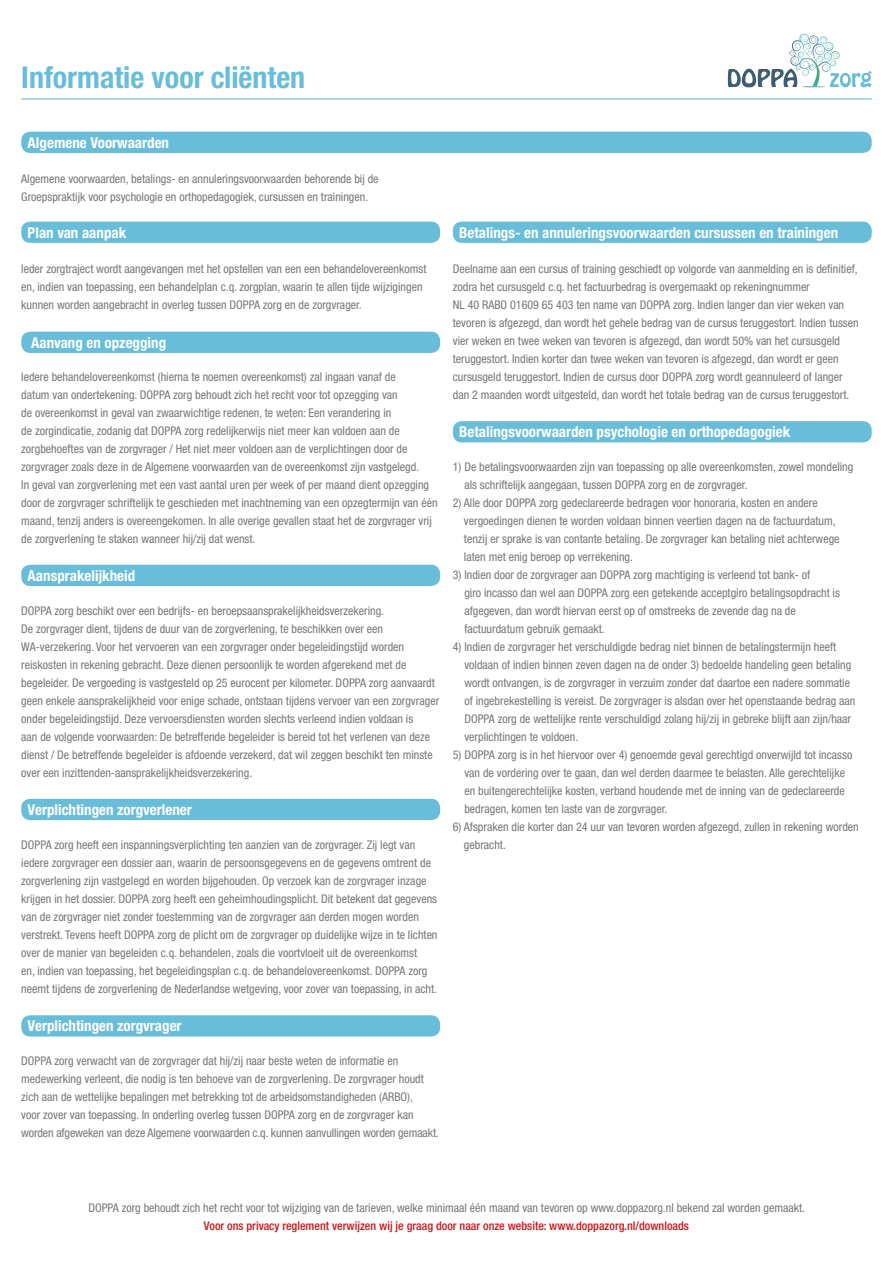
<style>
.page{position:relative;width:893px;height:1263px;background:#fff}
.page>*{position:absolute;margin:0;border:0;box-sizing:border-box;transform-origin:0 0}
.t1{font:700 condensed 30px "Helvetica Neue LT Std";color:#68bdda}
.t2{font:700 condensed 15px "Helvetica Neue LT Std";color:#fff}
.t3{font:condensed 12px/18px "Helvetica Neue LT Std";color:#777}
.t4{font:500 condensed 12px "Helvetica Neue LT Std";color:#cd171a}
</style>
<div class="page">
<svg style="left:728px;top:34px;width:144px;height:54px"></svg>
<hr style="left:21px;top:98px;width:851px;height:1px;background:#68bdda">
<div style="left:21px;top:132px;width:851px;height:21px;background:#68bdda;border-radius:9px"></div>
<div style="left:21px;top:222px;width:419px;height:21px;background:#68bdda;border-radius:9px"></div>
<div style="left:453px;top:222px;width:419px;height:21px;background:#68bdda;border-radius:9px"></div>
<div style="left:21px;top:332px;width:419px;height:21px;background:#68bdda;border-radius:9px"></div>
<div style="left:453px;top:421px;width:419px;height:21px;background:#68bdda;border-radius:9px"></div>
<div style="left:21px;top:565px;width:419px;height:21px;background:#68bdda;border-radius:9px"></div>
<div style="left:21px;top:799px;width:419px;height:21px;background:#68bdda;border-radius:9px"></div>
<div style="left:21px;top:1015px;width:419px;height:21px;background:#68bdda;border-radius:9px"></div>
<h1 class="t1" style="left:21px;top:59px;width:286px">Informatie voor cliënten</h1>
<p class="t2" style="left:28px;top:133px;width:143px">Algemene Voorwaarden</p>
<p class="t3" style="left:21px;top:169px;width:359px">Algemene voorwaarden, betalings- en annuleringsvoorwaarden behorende bij de<br>Groepspraktijk voor psychologie en orthopedagogiek, cursussen en trainingen.</p>
<p class="t2" style="left:28px;top:223px;width:100px">Plan van aanpak</p>
<p class="t2" style="left:459px;top:223px;width:380px">Betalings- en annuleringsvoorwaarden cursussen en trainingen</p>
<p class="t3" style="left:21px;top:259px;width:407px">Ieder zorgtraject wordt aangevangen met het opstellen van een een behandelovereenkomst en, indien van toepassing, een behandelplan c.q. zorgplan, waarin te allen tijde wijzigingen kunnen worden aangebracht in overleg tussen DOPPA zorg en de zorgvrager.</p>
<p class="t2" style="left:31px;top:333px;width:136px">Aanvang en opzegging</p>
<p class="t3" style="left:21px;top:367px;width:418px">Iedere behandelovereenkomst (hierna te noemen overeenkomst) zal ingaan vanaf de<br>datum van ondertekening. DOPPA zorg behoudt zich het recht voor tot opzegging van<br>de overeenkomst in geval van zwaarwichtige redenen, te weten: Een verandering in<br>de zorgindicatie, zodanig dat DOPPA zorg redelijkerwijs niet meer kan voldoen aan de zorgbehoeftes van de zorgvrager / Het niet meer voldoen aan de verplichtingen door de zorgvrager zoals deze in de Algemene voorwaarden van de overeenkomst zijn vastgelegd.<br>In geval van zorgverlening met een vast aantal uren per week of per maand dient opzegging door de zorgvrager schriftelijk te geschieden met inachtneming van een opzegtermijn van één maand, tenzij anders is overeengekomen. In alle overige gevallen staat het de zorgvrager vrij de zorgverlening te staken wanneer hij/zij dat wenst.</p>
<p class="t2" style="left:28px;top:566px;width:109px">Aansprakelijkheid</p>
<p class="t3" style="left:21px;top:601px;width:419px">DOPPA zorg beschikt over een bedrijfs- en beroepsaansprakelijkheidsverzekering.<br>De zorgvrager dient, tijdens de duur van de zorgverlening, te beschikken over een WA-verzekering. Voor het vervoeren van een zorgvrager onder begeleidingstijd worden reiskosten in rekening gebracht. Deze dienen persoonlijk te worden afgerekend met de begeleider. De vergoeding is vastgesteld op 25 eurocent per kilometer. DOPPA zorg aanvaardt geen enkele aansprakelijkheid voor enige schade, ontstaan tijdens vervoer van een zorgvrager onder begeleidingstijd. Deze vervoersdiensten worden slechts verleend indien voldaan is<br>aan de volgende voorwaarden: De betreffende begeleider is bereid tot het verlenen van deze dienst / De betreffende begeleider is afdoende verzekerd, dat wil zeggen beschikt ten minste over een inzittenden-aansprakelijkheidsverzekering.</p>
<p class="t2" style="left:28px;top:800px;width:166px">Verplichtingen zorgverlener</p>
<p class="t3" style="left:21px;top:835px;width:418px">DOPPA zorg heeft een inspanningsverplichting ten aanzien van de zorgvrager. Zij legt van iedere zorgvrager een dossier aan, waarin de persoonsgegevens en de gegevens omtrent de zorgverlening zijn vastgelegd en worden bijgehouden. Op verzoek kan de zorgvrager inzage krijgen in het dossier. DOPPA zorg heeft een geheimhoudingsplicht. Dit betekent dat gegevens van de zorgvrager niet zonder toestemming van de zorgvrager aan derden mogen worden verstrekt. Tevens heeft DOPPA zorg de plicht om de zorgvrager op duidelijke wijze in te lichten over de manier van begeleiden c.q. behandelen, zoals die voortvloeit uit de overeenkomst<br>en, indien van toepassing, het begeleidingsplan c.q. de behandelovereenkomst. DOPPA zorg neemt tijdens de zorgverlening de Nederlandse wetgeving, voor zover van toepassing, in acht.</p>
<p class="t2" style="left:28px;top:1017px;width:155px">Verplichtingen zorgvrager</p>
<p class="t3" style="left:21px;top:1051px;width:419px">DOPPA zorg verwacht van de zorgvrager dat hij/zij naar beste weten de informatie en medewerking verleent, die nodig is ten behoeve van de zorgverlening. De zorgvrager houdt zich aan de wettelijke bepalingen met betrekking tot de arbeidsomstandigheden (ARBO),<br>voor zover van toepassing. In onderling overleg tussen DOPPA zorg en de zorgvrager kan worden afgeweken van deze Algemene voorwaarden c.q. kunnen aanvullingen worden gemaakt.</p>
<p class="t3" style="left:453px;top:259px;width:407px">Deelname aan een cursus of training geschiedt op volgorde van aanmelding en is definitief, zodra het cursusgeld c.q. het factuurbedrag is overgemaakt op rekeningnummer<br>NL 40 RABO 01609 65 403 ten name van DOPPA zorg. Indien langer dan vier weken van tevoren is afgezegd, dan wordt het gehele bedrag van de cursus teruggestort. Indien tussen vier weken en twee weken van tevoren is afgezegd, dan wordt 50% van het cursusgeld teruggestort. Indien korter dan twee weken van tevoren is afgezegd, dan wordt er geen cursusgeld teruggestort. Indien de cursus door DOPPA zorg wordt geannuleerd of langer dan 2 maanden wordt uitgesteld, dan wordt het totale bedrag van de cursus teruggestort.</p>
<p class="t2" style="left:459px;top:423px;width:333px">Betalingsvoorwaarden psychologie en orthopedagogiek</p>
<p class="t3" style="left:464px;top:457px;width:390px;text-indent:-12px">1) De betalingsvoorwaarden zijn van toepassing op alle overeenkomsten, zowel mondeling als schriftelijk aangegaan, tussen DOPPA zorg en de zorgvrager.</p>
<p class="t3" style="left:464px;top:493px;width:377px;text-indent:-11px">2) Alle door DOPPA zorg gedeclareerde bedragen voor honoraria, kosten en andere vergoedingen dienen te worden voldaan binnen veertien dagen na de factuurdatum, tenzij er sprake is van contante betaling. De zorgvrager kan betaling niet achterwege laten met enig beroep op verrekening.</p>
<p class="t3" style="left:464px;top:565px;width:377px;text-indent:-12px">3) Indien door de zorgvrager aan DOPPA zorg machtiging is verleend tot bank- of<br>giro incasso dan wel aan DOPPA zorg een getekende acceptgiro betalingsopdracht is afgegeven, dan wordt hiervan eerst op of omstreeks de zevende dag na de factuurdatum gebruik gemaakt.</p>
<p class="t3" style="left:464px;top:637px;width:393px;text-indent:-12px">4) Indien de zorgvrager het verschuldigde bedrag niet binnen de betalingstermijn heeft voldaan of indien binnen zeven dagen na de onder 3) bedoelde handeling geen betaling wordt ontvangen, is de zorgvrager in verzuim zonder dat daartoe een nadere sommatie of ingebrekestelling is vereist. De zorgvrager is alsdan over het openstaande bedrag aan DOPPA zorg de wettelijke rente verschuldigd zolang hij/zij in gebreke blijft aan zijn/haar verplichtingen te voldoen.</p>
<p class="t3" style="left:464px;top:745px;width:389px;text-indent:-12px">5) DOPPA zorg is in het hiervoor over 4) genoemde geval gerechtigd onverwijld tot incasso van de vordering over te gaan, dan wel derden daarmee te belasten. Alle gerechtelijke en buitengerechtelijke kosten, verband houdende met de inning van de gedeclareerde bedragen, komen ten laste van de zorgvrager.</p>
<p class="t3" style="left:464px;top:817px;width:396px;text-indent:-11px">6) Afspraken die korter dan 24 uur van tevoren worden afgezegd, zullen in rekening worden gebracht.</p>
<p class="t3" style="left:88px;top:1198px;width:718px">DOPPA zorg behoudt zich het recht voor tot wijziging van de tarieven, welke minimaal één maand van tevoren op www.doppazorg.nl bekend zal worden gemaakt.</p>
<p class="t4" style="left:204px;top:1218px;width:487px">Voor ons privacy reglement verwijzen wij je graag door naar onze website: www.doppazorg.nl/downloads</p>
</div>
